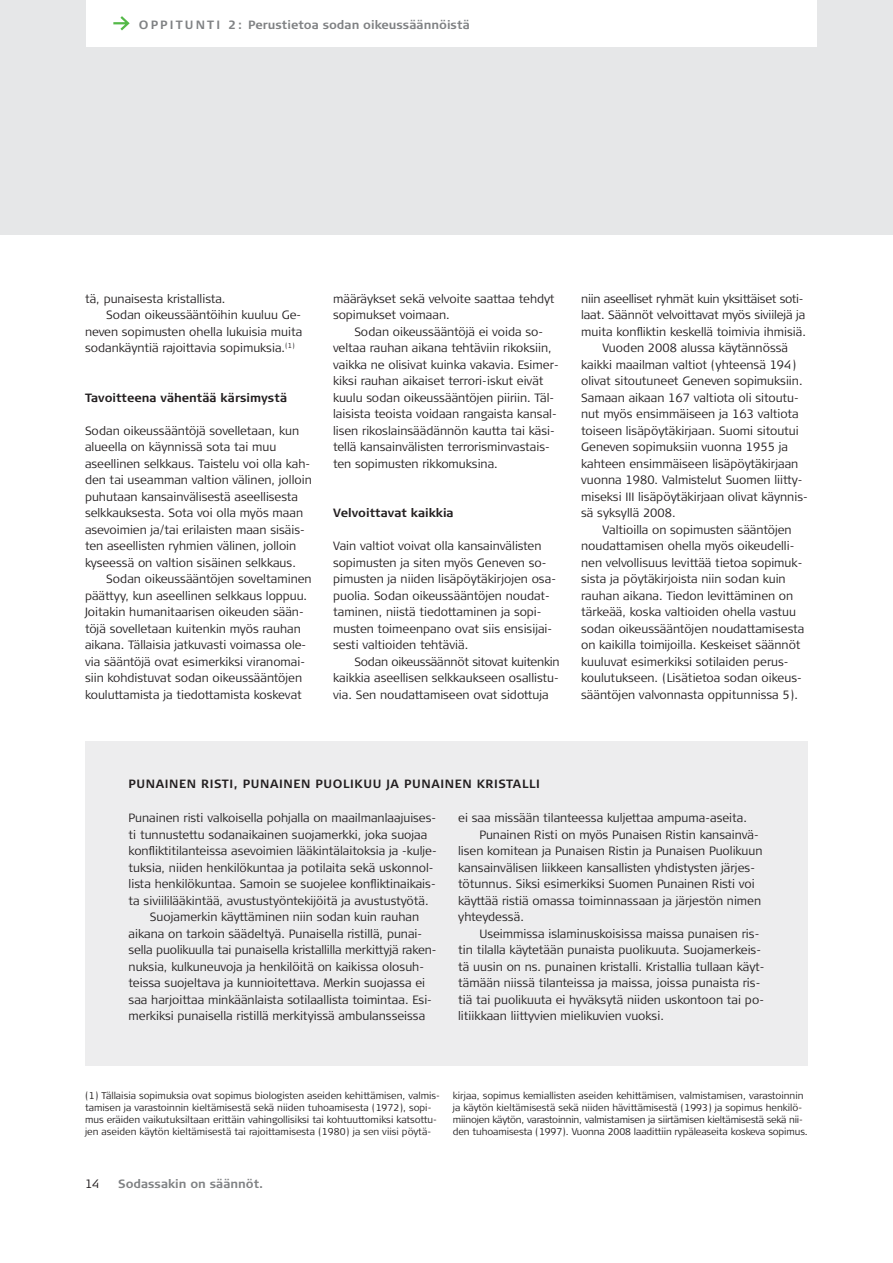
<style>
.page{position:relative;width:893px;height:1263px;background:#fff}
.page>*{position:absolute;margin:0;border:0;box-sizing:border-box;transform-origin:0 0}
.t1{font:300 12px/16.5px "Signa Column";color:#231f20}
.t2{font:700 12px "Signa Column";color:#808284}
.t3{font:700 12px "Signa Column";letter-spacing:.05em;color:#231f20}
.t4{font:700 12px "Signa Column";color:#231f20}
.t5{font:300 12px "Signa Column";letter-spacing:-.02em;color:#231f20}
.t6{font:300 9.75px/12px "Signa Column";color:#231f20}
</style>
<div class="page">
<div style="left:85px;top:741px;width:723px;height:325px;background:#ededee"></div>
<div style="left:0;top:0;width:892px;height:235px;background:#e6e7e8"></div>
<div style="left:86px;top:0;width:730px;height:46px;background:#fff"></div>
<svg style="left:113px;top:16px;width:17px;height:15px"></svg>
<p class="t2" style="left:139px;top:17px;width:332px">O P P I T U N T I 2 : Perustietoa sodan oikeussäännöistä</p>
<p class="t1" style="left:85px;top:291px;width:142px">tä, punaisesta kristallista.</p>
<p class="t1" style="left:106px;top:307px;width:197px">Sodan oikeussääntöihin kuuluu Ge-</p>
<p class="t1" style="left:85px;top:324px;width:219px">neven sopimusten ohella lukuisia muita</p>
<p class="t1" style="left:85px;top:340px;width:211px">sodankäyntiä rajoittavia sopimuksia.<sup>(1)</sup></p>
<p class="t4" style="left:85px;top:391px;width:204px">Tavoitteena vähentää kärsimystä</p>
<p class="t1" style="left:85px;top:423px;width:228px">Sodan oikeussääntöjä sovelletaan, kun alueella on käynnissä sota tai muu aseellinen selkkaus. Taistelu voi olla kah&shy;den tai useamman valtion välinen, jolloin puhutaan kansainvälisestä aseellisesta selkkauksesta. Sota voi olla myös maan asevoimien ja/tai erilaisten maan sisäis&shy;ten aseellisten ryhmien välinen, jolloin kyseessä on valtion sisäinen selkkaus.</p>
<p class="t1" style="left:85px;top:571px;width:228px;text-indent:21px">Sodan oikeussääntöjen soveltaminen päättyy, kun aseellinen selkkaus loppuu.<br>Joitakin humanitaarisen oikeuden sään&shy;töjä sovelletaan kuitenkin myös rauhan aikana. Tällaisia jatkuvasti voimassa ole&shy;via sääntöjä ovat esimerkiksi viranomai&shy;siin kohdistuvat sodan oikeussääntöjen kouluttamista ja tiedottamista koskevat</p>
<p class="t1" style="left:333px;top:291px;width:223px">määräykset sekä velvoite saattaa tehdyt sopimukset voimaan.</p>
<p class="t1" style="left:333px;top:324px;width:227px;text-indent:21px">Sodan oikeussääntöjä ei voida so&shy;veltaa rauhan aikana tehtäviin rikoksiin, vaikka ne olisivat kuinka vakavia. Esimer&shy;kiksi rauhan aikaiset terrori-iskut eivät kuulu sodan oikeussääntöjen piiriin. Täl&shy;laisista teoista voidaan rangaista kansal&shy;lisen rikoslainsäädännön kautta tai käsi&shy;tellä kansainvälisten terrorisminvastais&shy;ten sopimusten rikkomuksina.</p>
<p class="t4" style="left:333px;top:506px;width:122px">Velvoittavat kaikkia</p>
<p class="t1" style="left:333px;top:538px;width:224px">Vain valtiot voivat olla kansainvälisten sopimusten ja siten myös Geneven so&shy;pimusten ja niiden lisäpöytäkirjojen osa&shy;puolia. Sodan oikeussääntöjen noudat&shy;taminen, niistä tiedottaminen ja sopi&shy;musten toimeenpano ovat siis ensisijai&shy;sesti valtioiden tehtäviä.</p>
<p class="t1" style="left:333px;top:654px;width:228px;text-align:justify;text-indent:21px">Sodan oikeussäännöt sitovat kuitenkin kaikkia aseellisen selkkaukseen osallistu&shy;via. Sen noudattamiseen ovat sidottuja</p>
<p class="t5" style="left:581px;top:293px;width:224px">niin aseelliset ryhmät kuin yksittäiset soti-</p>
<p class="t1" style="left:581px;top:307px;width:226px">laat. Säännöt velvoittavat myös siviilejä ja</p>
<p class="t1" style="left:581px;top:324px;width:226px">muita konfliktin keskellä toimivia ihmisiä.</p>
<p class="t1" style="left:602px;top:340px;width:187px">Vuoden 2008 alussa käytännössä</p>
<p class="t1" style="left:581px;top:357px;width:217px">kaikki maailman valtiot (yhteensä 194)</p>
<p class="t1" style="left:581px;top:373px;width:223px">olivat sitoutuneet Geneven sopimuksiin.</p>
<p class="t1" style="left:581px;top:390px;width:219px">Samaan aikaan 167 valtiota oli sitoutu-</p>
<p class="t1" style="left:581px;top:406px;width:219px">nut myös ensimmäiseen ja 163 valtiota</p>
<p class="t1" style="left:581px;top:423px;width:219px">toiseen lisäpöytäkirjaan. Suomi sitoutui</p>
<p class="t1" style="left:581px;top:439px;width:208px">Geneven sopimuksiin vuonna 1955 ja</p>
<p class="t1" style="left:581px;top:456px;width:219px">kahteen ensimmäiseen lisäpöytäkirjaan</p>
<p class="t1" style="left:581px;top:472px;width:223px">vuonna 1980. Valmistelut Suomen liitty-</p>
<p class="t1" style="left:581px;top:489px;width:228px">miseksi III lisäpöytäkirjaan olivat käynnis-</p>
<p class="t1" style="left:581px;top:505px;width:96px">sä syksyllä 2008.</p>
<p class="t1" style="left:602px;top:522px;width:191px">Valtioilla on sopimusten sääntöjen</p>
<p class="t1" style="left:581px;top:538px;width:215px">noudattamisen ohella myös oikeudelli-</p>
<p class="t1" style="left:581px;top:555px;width:223px">nen velvollisuus levittää tietoa sopimuk-</p>
<p class="t1" style="left:581px;top:571px;width:206px">sista ja pöytäkirjoista niin sodan kuin</p>
<p class="t1" style="left:581px;top:588px;width:213px">rauhan aikana. Tiedon levittäminen on</p>
<p class="t1" style="left:581px;top:604px;width:216px">tärkeää, koska valtioiden ohella vastuu</p>
<p class="t1" style="left:581px;top:621px;width:225px">sodan oikeussääntöjen noudattamisesta</p>
<p class="t1" style="left:581px;top:637px;width:221px">on kaikilla toimijoilla. Keskeiset säännöt</p>
<p class="t1" style="left:581px;top:654px;width:209px">kuuluvat esimerkiksi sotilaiden perus-</p>
<p class="t1" style="left:581px;top:670px;width:222px">koulutukseen. (Lisätietoa sodan oikeus-</p>
<p class="t1" style="left:581px;top:687px;width:218px">sääntöjen valvonnasta oppitunnissa 5).</p>
<p class="t3" style="left:129px;top:777px;width:413px">PUNAINEN RISTI, PUNAINEN PUOLIKUU JA PUNAINEN KRISTALLI</p>
<p class="t1" style="left:129px;top:811px;width:309px">Punainen risti valkoisella pohjalla on maailmanlaajuises-</p>
<p class="t1" style="left:129px;top:827px;width:300px">ti tunnustettu sodanaikainen suojamerkki, joka suojaa</p>
<p class="t1" style="left:129px;top:844px;width:310px">konfliktitilanteissa asevoimien lääkintälaitoksia ja -kulje-</p>
<p class="t1" style="left:129px;top:860px;width:307px">tuksia, niiden henkilökuntaa ja potilaita sekä uskonnol-</p>
<p class="t1" style="left:129px;top:877px;width:309px">lista henkilökuntaa. Samoin se suojelee konfliktinaikais-</p>
<p class="t1" style="left:129px;top:893px;width:302px">ta siviililääkintää, avustustyöntekijöitä ja avustustyötä.</p>
<p class="t1" style="left:150px;top:910px;width:271px">Suojamerkin käyttäminen niin sodan kuin rauhan</p>
<p class="t1" style="left:129px;top:926px;width:295px">aikana on tarkoin säädeltyä. Punaisella ristillä, punai-</p>
<p class="t1" style="left:129px;top:943px;width:309px">sella puolikuulla tai punaisella kristallilla merkittyjä raken-</p>
<p class="t1" style="left:129px;top:959px;width:297px">nuksia, kulkuneuvoja ja henkilöitä on kaikissa olosuh-</p>
<p class="t1" style="left:129px;top:975px;width:298px">teissa suojeltava ja kunnioitettava. Merkin suojassa ei</p>
<p class="t1" style="left:129px;top:992px;width:305px">saa harjoittaa minkäänlaista sotilaallista toimintaa. Esi-</p>
<p class="t1" style="left:129px;top:1008px;width:298px">merkiksi punaisella ristillä merkityissä ambulansseissa</p>
<p class="t1" style="left:458px;top:811px;width:290px">ei saa missään tilanteessa kuljettaa ampuma-aseita.</p>
<p class="t1" style="left:479px;top:827px;width:281px">Punainen Risti on myös Punaisen Ristin kansainvä-</p>
<p class="t1" style="left:458px;top:844px;width:306px">lisen komitean ja Punaisen Ristin ja Punaisen Puolikuun</p>
<p class="t1" style="left:458px;top:860px;width:298px">kansainvälisen liikkeen kansallisten yhdistysten järjes-</p>
<p class="t1" style="left:458px;top:877px;width:298px">tötunnus. Siksi esimerkiksi Suomen Punainen Risti voi</p>
<p class="t1" style="left:458px;top:893px;width:304px">käyttää ristiä omassa toiminnassaan ja järjestön nimen</p>
<p class="t1" style="left:458px;top:910px;width:67px">yhteydessä.</p>
<p class="t1" style="left:479px;top:926px;width:281px">Useimmissa islaminuskoisissa maissa punaisen ris-</p>
<p class="t1" style="left:458px;top:943px;width:304px">tin tilalla käytetään punaista puolikuuta. Suojamerkeis-</p>
<p class="t1" style="left:458px;top:959px;width:308px">tä uusin on ns. punainen kristalli. Kristallia tullaan käyt-</p>
<p class="t1" style="left:458px;top:975px;width:304px">tämään niissä tilanteissa ja maissa, joissa punaista ris-</p>
<p class="t1" style="left:458px;top:992px;width:307px">tiä tai puolikuuta ei hyväksytä niiden uskontoon tai po-</p>
<p class="t1" style="left:458px;top:1008px;width:207px">litiikkaan liittyvien mielikuvien vuoksi.</p>
<p class="t6" style="left:85px;top:1090px;width:356px">(1) Tällaisia sopimuksia ovat sopimus biologisten aseiden kehittämisen, valmis&shy;tamisen ja varastoinnin kieltämisestä sekä niiden tuhoamisesta (1972), sopi&shy;mus eräiden vaikutuksiltaan erittäin vahingollisiksi tai kohtuuttomiksi katsottu&shy;jen aseiden käytön kieltämisestä tai rajoittamisesta (1980) ja sen viisi pöytä-</p>
<p class="t6" style="left:453px;top:1090px;width:356px">kirjaa, sopimus kemiallisten aseiden kehittämisen, valmistamisen, varastoinnin ja käytön kieltämisestä sekä niiden hävittämisestä (1993) ja sopimus henkilö&shy;miinojen käytön, varastoinnin, valmistamisen ja siirtämisen kieltämisestä sekä nii&shy;den tuhoamisesta (1997). Vuonna 2008 laadittiin rypäleaseita koskeva sopimus.</p>
<p class="t1" style="left:85px;top:1176px;width:16px">14</p>
<p class="t2" style="left:118px;top:1177px;width:146px">Sodassakin on säännöt.</p>
</div>
